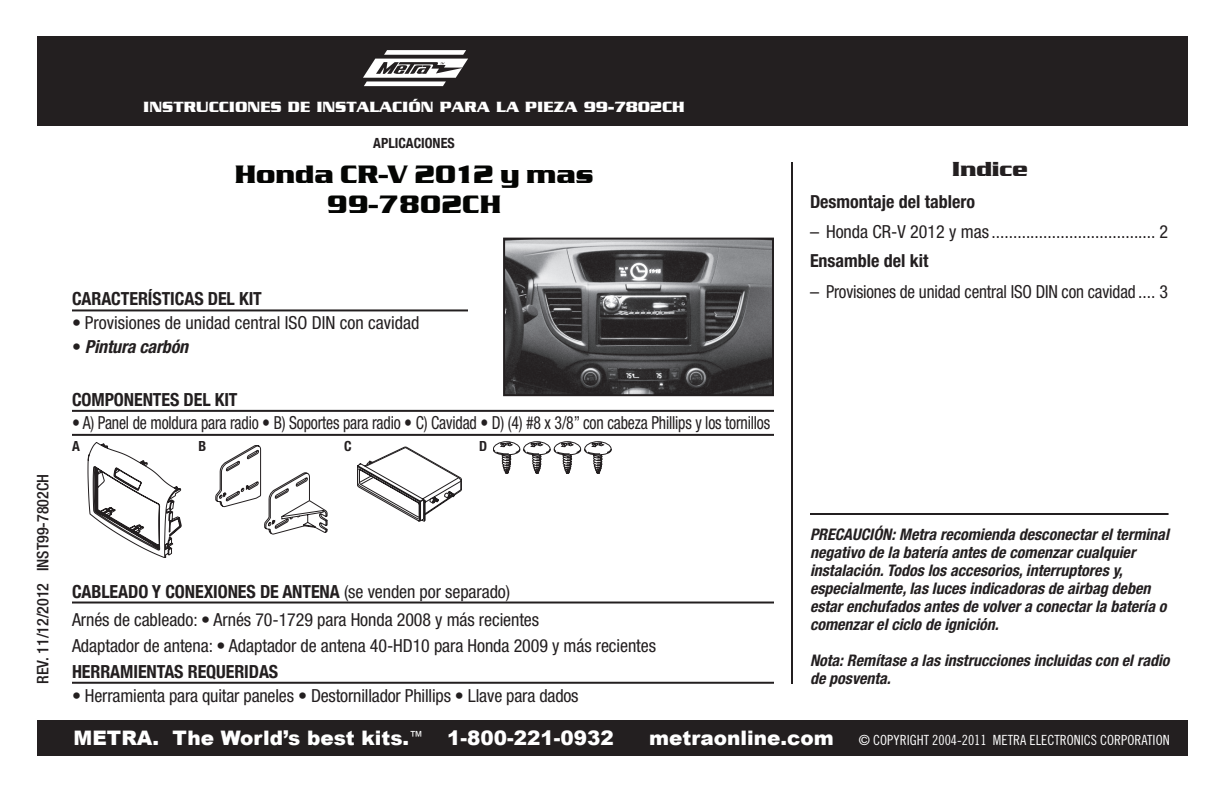
<style>
.page{position:relative;width:1224px;height:792px;background:#fff}
.page>*{position:absolute;margin:0;border:0;box-sizing:border-box;transform-origin:0 0}
.t1{font:700 26px/30px "Serpentine D";color:#040503;text-align:center}
.t2{font:700 22px "Serpentine";color:#231f20}
.t3{font:900 20px "Arial";color:#fff}
.t4{font:condensed 18px/28px "Helvetica Neue";letter-spacing:-.005em;color:#231f20}
.t5{font:condensed 18px "Helvetica Neue";letter-spacing:-.005em;color:#231f20;scale:.88 1}
.t6{font:700 condensed 18px "Helvetica Neue";letter-spacing:-.005em;color:#231f20}
.t7{font:700 condensed 18px "Helvetica Neue";color:#231f20}
.t8{font:italic 700 condensed 18px "Helvetica Neue";letter-spacing:-.01em;color:#231f20}
.t9{font:italic 700 condensed 16px/18px "Helvetica Neue";color:#231f20}
.t10{font:700 16px "Serpentine";color:#fff}
.t11{font:500 condensed 16px "Helvetica Neue";color:#231f20}
.t12{font:14px "Trade Gothic Cond Eighteen";color:#fff}
.t13{font:700 condensed 14px "Helvetica Neue";color:#231f20}
.t14{font:700 condensed 14px "Helvetica Neue";color:#231f20}
.s1{font-weight:400;font-style:normal}
.s2{font-weight:700}
.s3{font-family:"Arial";font-weight:900;font-size:20px}
</style>
<div class="page">
<div style="left:37px;top:36px;width:1150px;height:90px;background:#231f20"></div>
<svg style="left:363px;top:50px;width:105px;height:36px"></svg>
<div style="left:37px;top:720px;width:1150px;height:36px;background:#231f20"></div>
<hr style="left:791px;top:162px;width:2px;height:522px;background:#231f20">
<hr style="left:810px;top:513px;width:359px;height:2px;background:#231f20">
<hr style="left:72px;top:309px;width:396px;height:2px;background:#231f20">
<hr style="left:72px;top:410px;width:702px;height:2px;background:#231f20">
<hr style="left:72px;top:434px;width:702px;height:2px;background:#231f20">
<hr style="left:72px;top:682px;width:702px;height:2px;background:#231f20">
<hr style="left:72px;top:602px;width:702px;height:2px;background:#231f20">
<svg style="left:88px;top:442px;width:93px;height:116px"></svg>
<svg style="left:216px;top:445px;width:111px;height:89px"></svg>
<svg style="left:493px;top:441px;width:118px;height:33px"></svg>
<svg style="left:357px;top:447px;width:105px;height:74px"></svg>
<img style="left:506px;top:241px;width:265px;height:152px">
<div style="left:503px;top:238px;width:271px;height:158px;border:2px solid #231f20"></div>
<p class="t11" style="left:33px;top:684px;width:211px;rotate:-90deg">REV. 11/12/2012 INST99-7802CH</p>
<p class="t10" style="left:143px;top:98px;width:543px">INSTRUCCIONES DE INSTALACIÓN PARA LA PIEZA 99-7802CH</p>
<p class="t13" style="left:373px;top:135px;width:83px">APLICACIONES</p>
<h1 class="t1" style="left:235px;top:160px;width:360px">Honda CR-V 2012 y mas<br>99-7802CH</h1>
<p class="t6" style="left:72px;top:288px;width:191px">CARACTERÍSTICAS DEL KIT</p>
<p class="t4" style="left:72px;top:309px;width:349px">• Provisiones de unidad central ISO DIN con cavidad</p>
<p class="t8" style="left:72px;top:336px;width:118px"><span class="s1">•</span> Pintura carbón</p>
<p class="t6" style="left:72px;top:389px;width:167px">COMPONENTES DEL KIT</p>
<p class="t5" style="left:72px;top:412px;width:795px">• A) Panel de moldura para radio • B) Soportes para radio • C) Cavidad • D) (4) #8 x 3/8” con cabeza Phillips y los tornillos</p>
<p class="t14" style="left:72px;top:438px;width:9px">A</p>
<p class="t14" style="left:199px;top:438px;width:9px">B</p>
<p class="t14" style="left:344px;top:437px;width:9px">C</p>
<p class="t14" style="left:479px;top:437px;width:10px">D</p>
<p class="t6" style="left:72px;top:580px;width:104px">CABLEADO Y CONE</p>
<p class="t6" style="left:204px;top:580px;width:19px">XIONES</p>
<p class="t6" style="left:260px;top:580px;width:43px">DE ANTEN</p>
<p class="t4" style="left:72px;top:577px;width:469px;text-indent:258px"><span class="s2">A</span> (se venden por separado)<br>Arnés de cableado: • Arnés 70-1729 para Honda 2008 y más recientes</p>
<p class="t4" style="left:72px;top:631px;width:586px">Adaptador de antena: • Adaptador de antena 40-HD10 para Honda 2009 y más recientes</p>
<p class="t4" style="left:72px;top:681px;width:508px">• Herramienta para quitar paneles • Destornillador Phillips • Llave para dados</p>
<p class="t6" style="left:72px;top:660px;width:208px">HERRAMIENTAS REQUERIDAS</p>
<p class="t2" style="left:952px;top:156px;width:78px">Indice</p>
<p class="t7" style="left:810px;top:191px;width:167px">Desmontaje del tablero</p>
<p class="t4" style="left:810px;top:217px;width:360px">– Honda CR-V 2012 y mas ...................................... 2</p>
<p class="t7" style="left:810px;top:249px;width:120px">Ensamble del kit</p>
<p class="t4" style="left:810px;top:277px;width:360px">– Provisiones de unidad central ISO DIN con cavidad .... 3</p>
<p class="t9" style="left:810px;top:525px;width:360px">PRECAUCIÓN: Metra recomienda desconectar el terminal negativo de la batería antes de comenzar cualquier instalación. Todos los accesorios, interruptores y, especialmente, las luces indicadoras de airbag deben estar enchufados antes de volver a conectar la batería o comenzar el ciclo de ignición.</p>
<p class="t9" style="left:810px;top:651px;width:361px">Nota: Remítase a las instrucciones incluidas con el radio de posventa.</p>
<p class="t3" style="left:74px;top:727px;width:542px">METRA. The World’s best kits.<sup>™</sup> 1-800-221-0932</p>
<p class="t12" style="left:649px;top:732px;width:522px"><span class="s3">metraonline.com</span> © COPYRIGHT 2004-2011 METRA ELECTRONICS CORPORATION</p>
</div>
